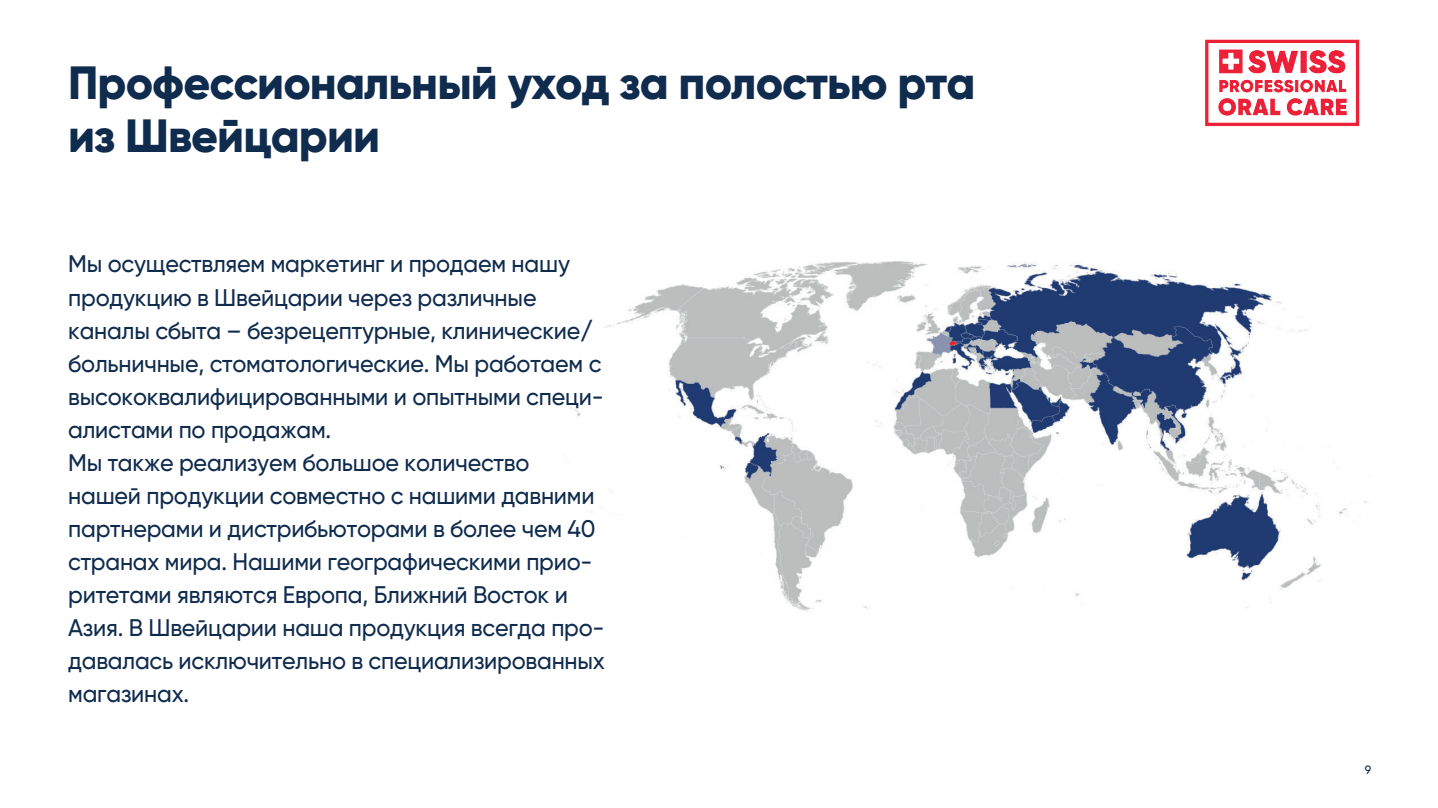
<style>
.page{position:relative;width:1438px;height:808px;background:#fff}
.page>*{position:absolute;margin:0;border:0;box-sizing:border-box;transform-origin:0 0}
.t1{font:800 46.65px/52.7px "Gilroy Two";letter-spacing:-.02em;color:#0f2b4d}
.t2{font:500 24px/33px "Gilroy Two";letter-spacing:-.01em;color:#0f2b4d}
.t3{font:500 12px "Gilroy Two";color:#0f2b4d}
</style>
<div class="page">
<img style="left:563px;top:261px;width:804px;height:350px">
<img style="left:1205px;top:39px;width:155px;height:88px">
<h1 class="t1" style="left:68px;top:56px;width:908px">Профессиональный уход за полостью рта из Швейцарии</h1>
<p class="t2" style="left:68px;top:247px;width:538px">Мы осуществляем маркетинг и продаем нашу продукцию в Швейцарии через различные каналы сбыта – безрецептурные, клинические/ больничные, стоматологические. Мы работаем с высококвалифицированными и опытными специ&shy;алистами по продажам.<br>Мы также реализуем большое количество нашей продукции совместно с нашими давними партнерами и дистрибьюторами в более чем 40 странах мира. Нашими географическими прио&shy;ритетами являются Европа, Ближний Восток и Азия. В Швейцарии наша продукция всегда про&shy;давалась исключительно в специализированных магазинах.</p>
<p class="t3" style="left:1364px;top:763px;width:8px">9</p>
</div>
